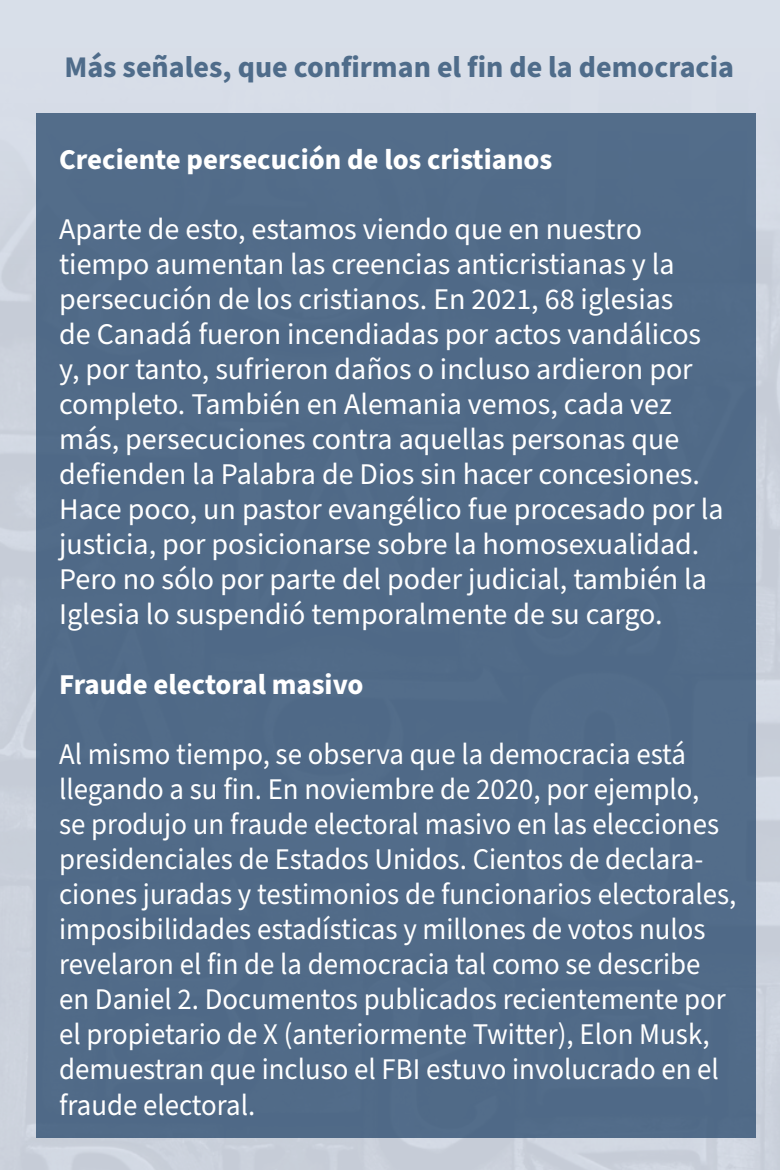
<style>
.page{position:relative;width:780px;height:1170px;background:#fff}
.page>*{position:absolute;margin:0;border:0;box-sizing:border-box;transform-origin:0 0}
.t1{font:30px/35px "Source Sans Pro";color:#fff}
.t2{font:30px/35px "Source Sans Pro";color:#fff;scale:.96 1}
.t3{font:700 30px "Source Sans Pro";color:#4f6c8a}
.t4{font:700 28.75px "Source Sans Pro";color:#fff}
</style>
<div class="page">
<div style="left:0;top:0;width:780px;height:1169px;background:linear-gradient(to bottom,#d2d9e3,#c8ced9)"></div>
<div style="left:36px;top:114px;width:720px;height:1023px;background:#516b88"></div>
<p class="t3" style="left:64px;top:47px;width:671px">Más señales, que confirman el fin de la democracia</p>
<p class="t4" style="left:59px;top:140px;width:494px">Creciente persecución de los cristianos</p>
<p class="t1" style="left:59px;top:212px;width:666px">Aparte de esto, estamos viendo que en nuestro tiempo aumentan las creencias anticristianas y la persecución de los cristianos. En 2021, 68 iglesias<br>de Canadá fueron incendiadas por actos vandálicos y, por tanto, sufrieron daños o incluso ardieron por completo. También en Alemania vemos, cada vez más, persecuciones contra aquellas personas que defienden la Palabra de Dios sin hacer concesiones.<br>Hace poco, un pastor evangélico fue procesado por la justicia, por posicionarse sobre la homosexualidad.<br>Pero no sólo por parte del poder judicial, también la Iglesia lo suspendió temporalmente de su cargo.</p>
<p class="t4" style="left:59px;top:665px;width:306px">Fraude electoral masivo</p>
<p class="t2" style="left:59px;top:737px;width:706px">Al mismo tiempo, se observa que la democracia está llegando a su fin. En noviembre de 2020, por ejemplo,<br>se produjo un fraude electoral masivo en las elecciones presidenciales de Estados Unidos. Cientos de declara&shy;ciones juradas y testimonios de funcionarios electorales, imposibilidades estadísticas y millones de votos nulos revelaron el fin de la democracia tal como se describe en Daniel 2. Documentos publicados recientemente por el propietario de X (anteriormente Twitter), Elon Musk, demuestran que incluso el FBI estuvo involucrado en el fraude electoral.</p>
</div>
